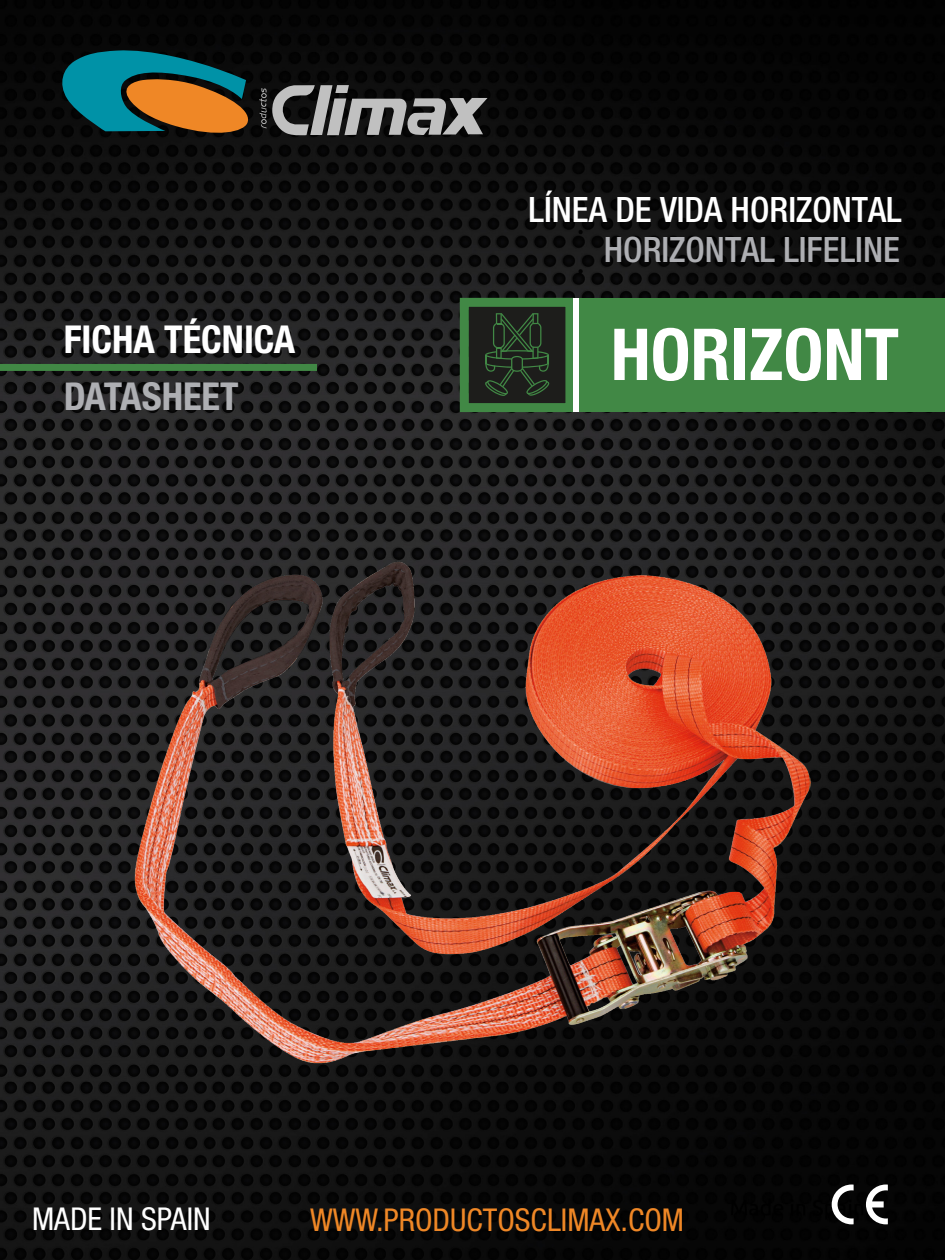
<style>
.page{position:relative;width:945px;height:1260px;background:#fff}
.page>*{position:absolute;margin:0;border:0;box-sizing:border-box;transform-origin:0 0}
.t1{font:700 condensed 71.75px "Helvetica Neue LT Std";color:#fff}
.t2{font:700 condensed 38.5px "Helvetica Neue LT Std";color:#fff}
.t3{font:700 condensed 38.5px "Helvetica Neue LT Std";color:#aeafb3}
.t4{font:500 condensed 35px "Helvetica Neue";color:#fff}
.t5{font:500 condensed 35px "Helvetica Neue";color:#aeafb3}
.t6{font:condensed 31.5px "Helvetica Neue LT Std";color:#ef8726}
.t7{font:condensed 31.5px "Helvetica Neue LT Std";color:#fff}
</style>
<div class="page">
<img style="left:0;top:0;width:945px;height:1259px">
<svg style="left:58px;top:49px;width:195px;height:90px;background:#3e5b4a"></svg>
<svg style="left:259px;top:85px;width:229px;height:51px;background:#5e5e5e"></svg>
<hr style="left:0;top:1259px;width:945px;height:1px;background:#5d5d5d">
<svg style="left:832px;top:1185px;width:22px;height:39px"></svg>
<svg style="left:866px;top:1185px;width:22px;height:39px"></svg>
<div style="left:0;top:364px;width:317px;height:7px;background:#418845"></div>
<div style="left:469px;top:305px;width:99px;height:101px;background:#1d1d1b"></div>
<svg style="left:485px;top:313px;width:64px;height:83px"></svg>
<div style="left:460px;top:298px;width:114px;height:114px;border:9px solid #418845"></div>
<div style="left:579px;top:298px;width:366px;height:114px;background:#418845"></div>
<div style="left:573px;top:298px;width:6px;height:114px;background:#fff"></div>
<img style="left:135px;top:562px;width:675px;height:502px">
<p class="t2" style="left:64px;top:316px;width:233px">FICHA TÉCNICA</p>
<p class="t3" style="left:64px;top:373px;width:176px">DATASHEET</p>
<p class="t4" style="left:529px;top:189px;width:375px">LÍNEA DE VIDA HORIZONTAL</p>
<p class="t5" style="left:604px;top:228px;width:298px">HORIZONTAL LIFELINE</p>
<h1 class="t1" style="left:611px;top:311px;width:290px">HORIZONT</h1>
<p class="t7" style="left:32px;top:1200px;width:180px">MADE IN SPAIN</p>
<p class="t6" style="left:310px;top:1201px;width:375px">WWW.PRODUCTOSCLIMAX.COM</p>
</div>
